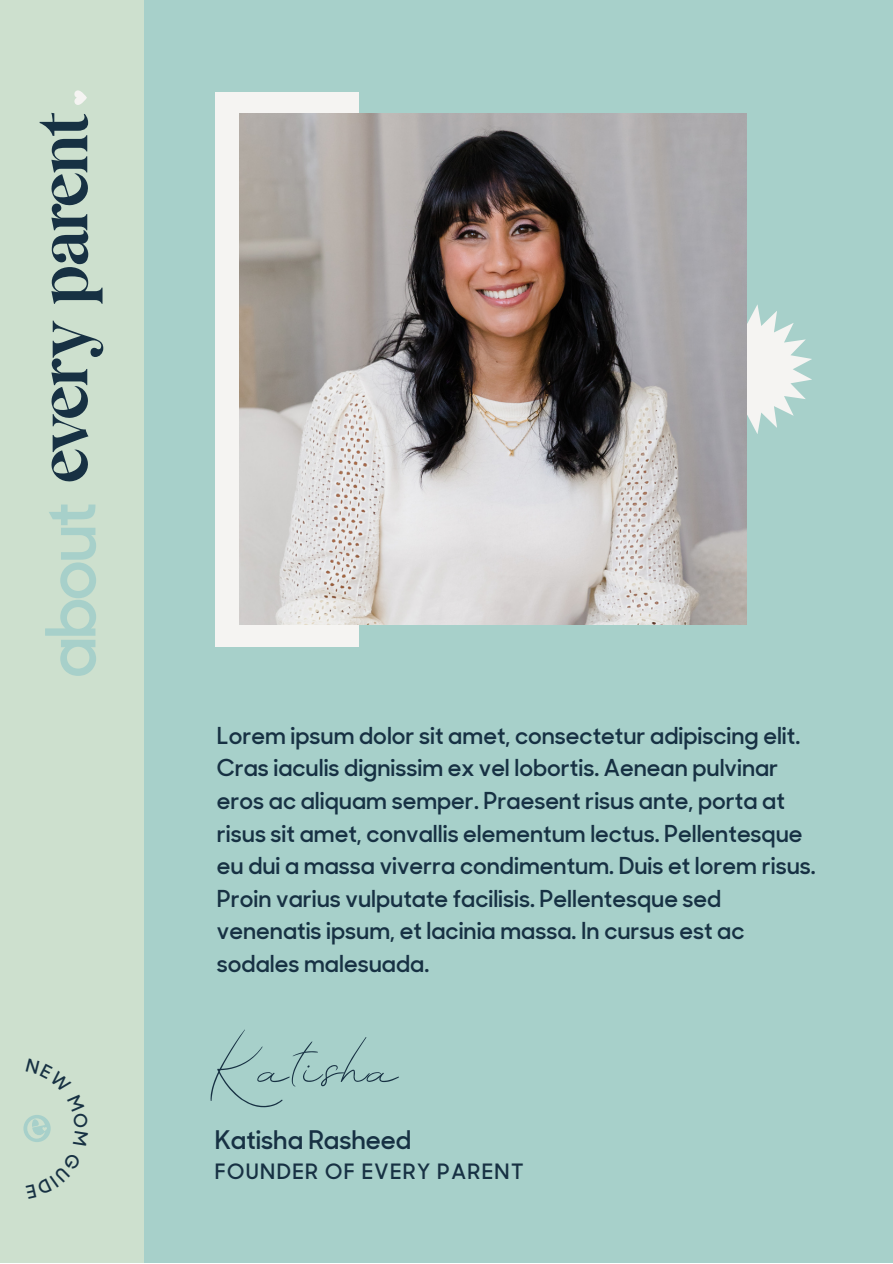
<style>
.page{position:relative;width:893px;height:1264px;background:#fff}
.page>*{position:absolute;margin:0;border:0;box-sizing:border-box;transform-origin:0 0}
.t1{font:79.05px "MADE The Artist Script";color:#173143}
.t2{font:600 69px "Sharp Sans Display No 1";letter-spacing:-.045em;color:#a7d0ca}
.t3{font:600 25.5px "Sharp Sans Display No 1";color:#173143}
.t4{font:600 23.25px/32.5px "Sharp Sans Display No 1";color:#173143}
.t5{font:600 21px "Sharp Sans Display No 1";letter-spacing:.07em;color:#173143}
</style>
<div class="page">
<div style="left:0;top:0;width:892px;height:1262px;background:#a7d0ca"></div>
<div style="left:0;top:0;width:144px;height:1262px;background:#cde0ce"></div>
<svg style="left:74px;top:90px;width:13px;height:15px"></svg>
<div style="left:215px;top:92px;width:144px;height:554px;background:#f5f4f2"></div>
<svg style="left:746px;top:304px;width:66px;height:130px"></svg>
<img style="left:239px;top:113px;width:507px;height:511px">
<svg style="left:51px;top:320px;width:52px;height:162px"></svg>
<svg style="left:40px;top:113px;width:62px;height:191px"></svg>
<svg style="left:23px;top:1115px;width:28px;height:27px"></svg>
<h2 class="t2" style="left:44px;top:678px;width:178px;rotate:-90deg">about</h2>
<p class="t4" style="left:217px;top:721px;width:600px">Lorem ipsum dolor sit amet, consectetur adipiscing elit.<br>Cras iaculis dignissim ex vel lobortis. Aenean pulvinar eros ac aliquam semper. Praesent risus ante, porta at risus sit amet, convallis elementum lectus. Pellentesque eu dui a massa viverra condimentum. Duis et lorem risus.<br>Proin varius vulputate facilisis. Pellentesque sed venenatis ipsum, et lacinia massa. In cursus est ac sodales malesuada.</p>
<h1 class="t1" style="left:217px;top:1017px;width:185px">Katisha</h1>
<p class="t3" style="left:215px;top:1129px;width:198px">Katisha Rasheed</p>
<p class="t5" style="left:215px;top:1163px;width:310px">FOUNDER OF EVERY PARENT</p>
</div>
